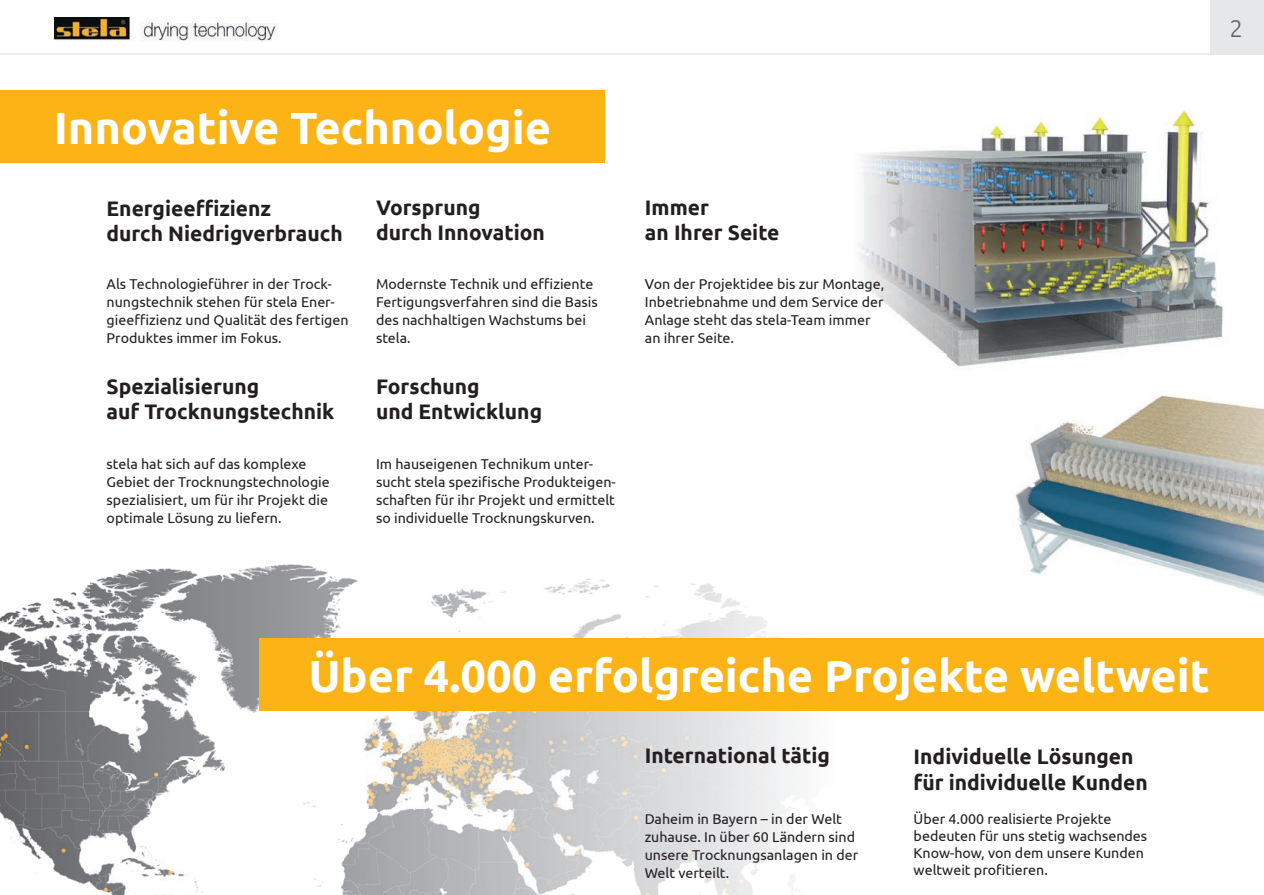
<style>
.page{position:relative;width:1264px;height:895px;background:#fff}
.page>*{position:absolute;margin:0;border:0;box-sizing:border-box;transform-origin:0 0}
.t1{font:700 45px "Ubuntu";color:#fff}
.t2{font:300 24px "Ubuntu";color:#5f5f62}
.t3{font:700 21px/25.2px "Ubuntu";color:#231f20}
.t4{font:14.25px/18px "Ubuntu";color:#231f20}
</style>
<div class="page">
<hr style="left:0;top:53px;width:1264px;height:2px;background:#e6e7e9">
<div style="left:1210px;top:0;width:54px;height:55px;background:#e6e7e9"></div>
<img style="left:55px;top:18px;width:222px;height:24px">
<img style="left:858px;top:110px;width:365px;height:257px">
<img style="left:1015px;top:395px;width:249px;height:200px">
<div style="left:0;top:91px;width:605px;height:72px;background:#fbb316"></div>
<img style="left:0;top:564px;width:967px;height:330px">
<div style="left:259px;top:638px;width:1005px;height:72px;background:#fbb316"></div>
<h1 class="t1" style="left:54px;top:101px;width:499px">Innovative Technologie</h1>
<h3 class="t3" style="left:107px;top:195px;width:238px">Energieeffizienz<br>durch Niedrigverbrauch</h3>
<p class="t4" style="left:107px;top:274px;width:244px">Als Technologieführer in der Trock&shy;nungstechnik stehen für stela Ener&shy;gieeffizienz und Qualität des fertigen Produktes immer im Fokus.</p>
<h3 class="t3" style="left:107px;top:373px;width:229px">Spezialisierung<br>auf Trocknungstechnik</h3>
<p class="t4" style="left:107px;top:454px;width:225px">stela hat sich auf das komplexe Gebiet der Trocknungstechnologie spezialisiert, um für ihr Projekt die optimale Lösung zu liefern.</p>
<h3 class="t3" style="left:376px;top:195px;width:170px">Vorsprung<br>durch Innovation</h3>
<p class="t4" style="left:376px;top:274px;width:223px">Modernste Technik und effiziente<br>Fertigungsverfahren sind die Basis des nachhaltigen Wachstums bei stela.</p>
<h3 class="t3" style="left:376px;top:373px;width:168px">Forschung<br>und Entwicklung</h3>
<p class="t4" style="left:376px;top:454px;width:241px">Im hauseigenen Technikum unter&shy;sucht stela spezifische Produkteigen&shy;schaften für ihr Projekt und ermittelt so individuelle Trocknungskurven.</p>
<h3 class="t3" style="left:645px;top:195px;width:136px">Immer<br>an Ihrer Seite</h3>
<p class="t4" style="left:645px;top:274px;width:241px">Von der Projektidee bis zur Montage,<br>Inbetriebnahme und dem Service der<br>Anlage steht das stela-Team immer an ihrer Seite.</p>
<h2 class="t2" style="left:1230px;top:14px;width:15px">2</h2>
<h1 class="t1" style="left:309px;top:649px;width:902px">Über 4.000 erfolgreiche Projekte weltweit</h1>
<h3 class="t3" style="left:645px;top:742px;width:187px">International tätig</h3>
<p class="t4" style="left:645px;top:809px;width:215px">Daheim in Bayern – in der Welt zuhause. In über 60 Ländern sind unsere Trocknungsanlagen in der<br>Welt verteilt.</p>
<h3 class="t3" style="left:914px;top:744px;width:236px">Individuelle Lösungen für individuelle Kunden</h3>
<p class="t4" style="left:914px;top:809px;width:235px;line-height:17.1px">Über 4.000 realisierte Projekte bedeuten für uns stetig wachsendes<br>Know-how, von dem unsere Kunden weltweit profitieren.</p>
</div>
